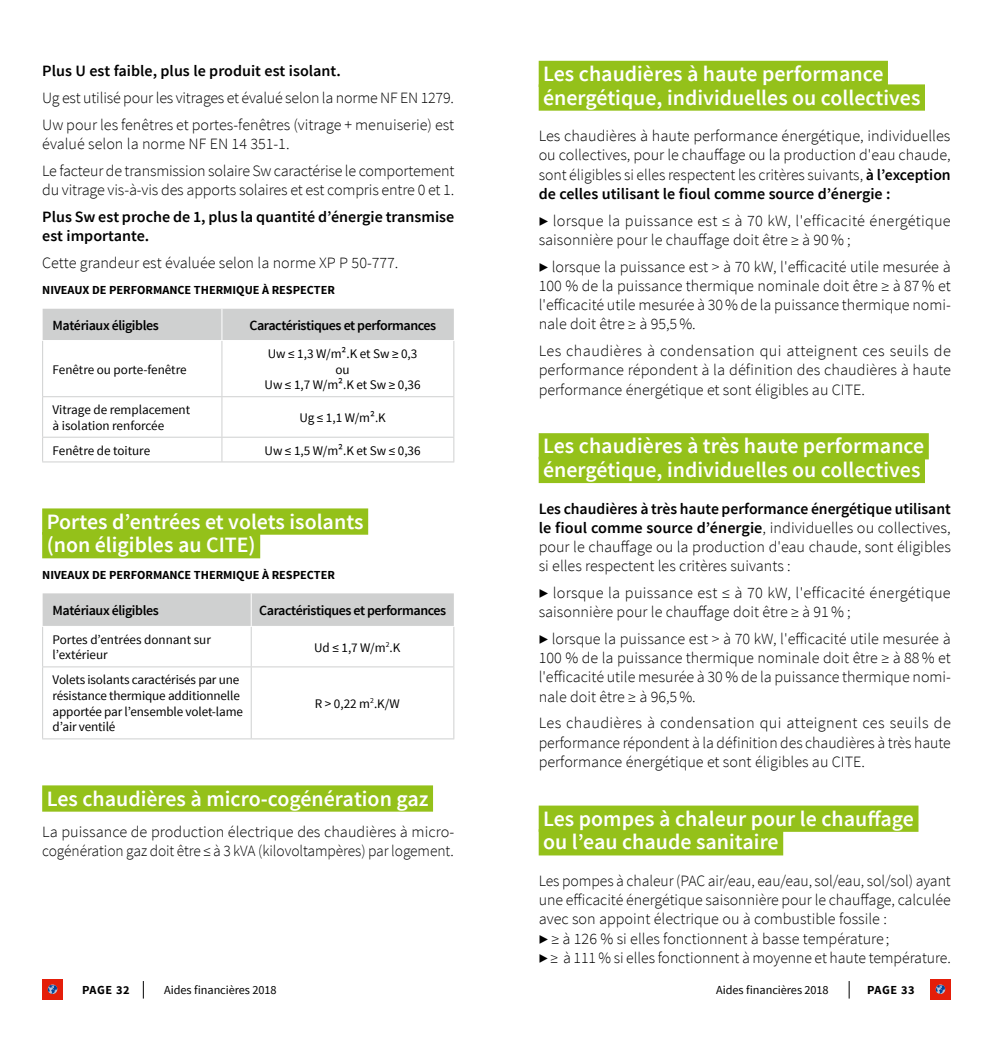
<style>
.page{position:relative;width:993px;height:1042px;background:#fff}
.page>*{position:absolute;margin:0;border:0;box-sizing:border-box;transform-origin:0 0}
.t1{font:600 21.88px/23.6px "Source Sans Pro";color:#fff}
.t2{font:300 15.75px/19.2px "Source Sans Pro";color:#000}
.t3{font:600 15.75px/19.2px "Source Sans Pro";color:#000}
.t4{font:600 14px "Source Sans Pro";letter-spacing:-.03em;color:#000}
.t5{font:13.12px/15.8px "Source Sans Pro";letter-spacing:-.01em;color:#000}
.t6{font:700 12.25px "Source Sans Pro";color:#000}
.t7{font:12.25px "Source Sans Pro";letter-spacing:-.005em;color:#000}
.s1{font-weight:600}
</style>
<div class="page">
<svg style="left:143px;top:981px;width:1px;height:17px"></svg>
<div style="left:42px;top:979px;width:21px;height:21px;background:#e41e0a"></div>
<svg style="left:48px;top:984px;width:9px;height:10px"></svg>
<svg style="left:848px;top:981px;width:1px;height:17px"></svg>
<div style="left:929px;top:979px;width:21px;height:21px;background:#e41e0a"></div>
<svg style="left:935px;top:984px;width:9px;height:10px"></svg>
<div style="left:42px;top:508px;width:326px;height:27px;background:#94c11a"></div>
<div style="left:42px;top:532px;width:218px;height:26px;background:#94c11a"></div>
<div style="left:42px;top:785px;width:391px;height:26px;background:#94c11a"></div>
<div style="left:43px;top:309px;width:410px;height:31px;background:#cfd0d0"></div>
<svg style="left:43px;top:341px;width:410px;height:120px"></svg>
<hr style="left:221px;top:309px;width:1px;height:31px;background:#fff">
<hr style="left:42px;top:341px;width:1px;height:55px;background:#cfd0d0">
<hr style="left:453px;top:341px;width:1px;height:55px;background:#cfd0d0">
<hr style="left:42px;top:397px;width:1px;height:40px;background:#cfd0d0">
<hr style="left:453px;top:397px;width:1px;height:40px;background:#cfd0d0">
<svg style="left:42px;top:438px;width:1px;height:23px"></svg>
<svg style="left:453px;top:438px;width:1px;height:23px"></svg>
<hr style="left:221px;top:341px;width:1px;height:55px;background:#cfd0d0">
<hr style="left:221px;top:397px;width:1px;height:40px;background:#cfd0d0">
<svg style="left:221px;top:438px;width:1px;height:23px"></svg>
<hr style="left:42px;top:396px;width:180px;height:1px;background:#cfd0d0">
<hr style="left:42px;top:437px;width:180px;height:1px;background:#cfd0d0">
<hr style="left:42px;top:461px;width:180px;height:1px;background:#cfd0d0">
<hr style="left:222px;top:396px;width:232px;height:1px;background:#cfd0d0">
<hr style="left:222px;top:437px;width:232px;height:1px;background:#cfd0d0">
<hr style="left:222px;top:461px;width:232px;height:1px;background:#cfd0d0">
<div style="left:43px;top:593px;width:410px;height:33px;background:#cfd0d0"></div>
<svg style="left:43px;top:627px;width:410px;height:111px"></svg>
<hr style="left:251px;top:593px;width:1px;height:33px;background:#fff">
<hr style="left:42px;top:627px;width:1px;height:39px;background:#cfd0d0">
<hr style="left:453px;top:627px;width:1px;height:39px;background:#cfd0d0">
<hr style="left:42px;top:667px;width:1px;height:71px;background:#cfd0d0">
<hr style="left:453px;top:667px;width:1px;height:71px;background:#cfd0d0">
<hr style="left:251px;top:627px;width:1px;height:39px;background:#cfd0d0">
<hr style="left:251px;top:667px;width:1px;height:71px;background:#cfd0d0">
<hr style="left:42px;top:666px;width:209px;height:1px;background:#cfd0d0">
<hr style="left:42px;top:738px;width:209px;height:1px;background:#cfd0d0">
<hr style="left:251px;top:666px;width:203px;height:1px;background:#cfd0d0">
<hr style="left:251px;top:738px;width:203px;height:1px;background:#cfd0d0">
<div style="left:538px;top:61px;width:349px;height:26px;background:#94c11a"></div>
<div style="left:538px;top:84px;width:386px;height:27px;background:#94c11a"></div>
<div style="left:538px;top:433px;width:390px;height:26px;background:#94c11a"></div>
<div style="left:538px;top:457px;width:386px;height:26px;background:#94c11a"></div>
<div style="left:538px;top:805px;width:380px;height:27px;background:#94c11a"></div>
<div style="left:538px;top:829px;width:245px;height:26px;background:#94c11a"></div>
<p class="t3" style="left:42px;top:62px;width:300px">Plus U est faible, plus le produit est isolant.</p>
<p class="t2" style="left:42px;top:84px;width:413px;line-height:26.8px">Ug est utilisé pour les vitrages et évalué selon la norme NF EN 1279.<br>Uw pour les fenêtres et portes-fenêtres (vitrage + menuiserie) est</p>
<p class="t2" style="left:42px;top:130px;width:413px;line-height:26.8px">évalué selon la norme NF EN 14 351-1.<br>Le facteur de transmission solaire Sw caractérise le comportement</p>
<p class="t2" style="left:42px;top:180px;width:413px">du vitrage vis-à-vis des apports solaires et est compris entre 0 et 1.</p>
<p class="t3" style="left:42px;top:207px;width:413px">Plus Sw est proche de 1, plus la quantité d’énergie transmise est importante.</p>
<p class="t2" style="left:42px;top:253px;width:357px">Cette grandeur est évaluée selon la norme XP P 50-777.</p>
<p class="t6" style="left:42px;top:282px;width:294px">NIVEAUX DE PERFORMANCE THERMIQUE À RESPECTER</p>
<p class="t4" style="left:53px;top:316px;width:108px">Matériaux éligibles</p>
<p class="t4" style="left:249px;top:316px;width:188px">Caractéristiques et performances</p>
<p class="t5" style="left:53px;top:361px;width:135px">Fenêtre ou porte-fenêtre</p>
<p class="t5" style="left:264px;top:346px;width:158px;text-align:center">Uw ≤ 1,3 W/m².K et Sw ≥ 0,3 ou<br>Uw ≤ 1,7 W/m².K et Sw ≥ 0,36</p>
<p class="t5" style="left:53px;top:402px;width:139px">Vitrage de remplacement à isolation renforcée</p>
<p class="t5" style="left:299px;top:410px;width:88px">Ug ≤ 1,1 W/m².K</p>
<p class="t5" style="left:53px;top:442px;width:99px">Fenêtre de toiture</p>
<p class="t5" style="left:264px;top:442px;width:158px">Uw ≤ 1,5 W/m².K et Sw ≤ 0,36</p>
<h1 class="t1" style="left:47px;top:510px;width:318px">Portes d’entrées et volets isolants (non éligibles au CITE)</h1>
<p class="t6" style="left:42px;top:567px;width:294px">NIVEAUX DE PERFORMANCE THERMIQUE À RESPECTER</p>
<p class="t4" style="left:53px;top:602px;width:108px">Matériaux éligibles</p>
<p class="t4" style="left:259px;top:602px;width:188px">Caractéristiques et performances</p>
<p class="t5" style="left:53px;top:632px;width:160px">Portes d’entrées donnant sur l’extérieur</p>
<p class="t5" style="left:314px;top:639px;width:88px">Ud ≤ 1,7 W/m<sup>2</sup>.K</p>
<p class="t5" style="left:53px;top:672px;width:192px">Volets isolants caractérisés par une résistance thermique additionnelle apportée par l’ensemble volet-lame d’air ventilé</p>
<p class="t5" style="left:314px;top:696px;width:87px">R &gt; 0,22 m<sup>2</sup>.K/W</p>
<h1 class="t1" style="left:47px;top:787px;width:383px">Les chaudières à micro-cogénération gaz</h1>
<p class="t2" style="left:42px;top:822px;width:413px">La puissance de production électrique des chaudières à micro&shy;cogénération gaz doit être ≤ à 3 kVA (kilovoltampères) par logement.</p>
<h1 class="t1" style="left:543px;top:62px;width:378px">Les chaudières à haute performance énergétique, individuelles ou collectives</h1>
<p class="t2" style="left:538px;top:126px;width:413px;text-align:justify">Les chaudières à haute performance énergétique, individuelles ou collectives, pour le chauffage ou la production d'eau chaude, sont éligibles si elles respectent les critères suivants, <span class="s1">à l’exception de celles utilisant le fioul comme source d’énergie :</span></p>
<p class="t2" style="left:538px;top:211px;width:413px"><span class="s1">▶</span> lorsque la puissance est ≤ à 70 kW, l'efficacité énergétique saisonnière pour le chauffage doit être ≥ à 90% ;</p>
<p class="t2" style="left:538px;top:257px;width:413px;text-align:justify"><span class="s1">▶</span> lorsque la puissance est &gt; à 70 kW, l'efficacité utile mesurée à 100 % de la puissance thermique nominale doit être ≥ à 87% et l'efficacité utile mesurée à 30% de la puissance thermique nomi&shy;nale doit être ≥ à 95,5%.</p>
<p class="t2" style="left:538px;top:341px;width:413px;text-align:justify">Les chaudières à condensation qui atteignent ces seuils de performance répondent à la définition des chaudières à haute performance énergétique et sont éligibles au CITE.</p>
<h1 class="t1" style="left:543px;top:435px;width:382px">Les chaudières à très haute performance énergétique, individuelles ou collectives</h1>
<p class="t2" style="left:538px;top:499px;width:413px;text-align:justify"><span class="s1">Les chaudières à très haute performance énergétique utilisant le fioul comme source d’énergie</span>, individuelles ou collectives, pour le chauffage ou la production d'eau chaude, sont éligibles si elles respectent les critères suivants :</p>
<p class="t2" style="left:538px;top:583px;width:413px"><span class="s1">▶</span> lorsque la puissance est ≤ à 70 kW, l'efficacité énergétique saisonnière pour le chauffage doit être ≥ à 91% ;</p>
<p class="t2" style="left:538px;top:629px;width:413px;text-align:justify"><span class="s1">▶</span> lorsque la puissance est &gt; à 70 kW, l'efficacité utile mesurée à 100 % de la puissance thermique nominale doit être ≥ à 88% et l'efficacité utile mesurée à 30 % de la puissance thermique nomi&shy;nale doit être ≥ à 96,5%.</p>
<p class="t2" style="left:538px;top:713px;width:413px;text-align:justify">Les chaudières à condensation qui atteignent ces seuils de performance répondent à la définition des chaudières à très haute performance énergétique et sont éligibles au CITE.</p>
<h1 class="t1" style="left:543px;top:807px;width:372px">Les pompes à chaleur pour le chauffage ou l’eau chaude sanitaire</h1>
<p class="t2" style="left:538px;top:871px;width:413px">Les pompes à chaleur (PAC air/eau, eau/eau, sol/eau, sol/sol) ayant une efficacité énergétique saisonnière pour le chauffage, calculée avec son appoint électrique ou à combustible fossile :<br><span class="s1">▶</span> ≥ à 126 % si elles fonctionnent à basse température ;<br><span class="s1">▶</span> ≥ à 111 % si elles fonctionnent à moyenne et haute température.</p>
<p class="t6" style="left:82px;top:981px;width:49px">PAGE 32</p>
<p class="t7" style="left:164px;top:982px;width:114px">Aides financières 2018</p>
<p class="t7" style="left:716px;top:982px;width:114px">Aides financières 2018</p>
<p class="t6" style="left:866px;top:981px;width:49px">PAGE 33</p>
</div>
